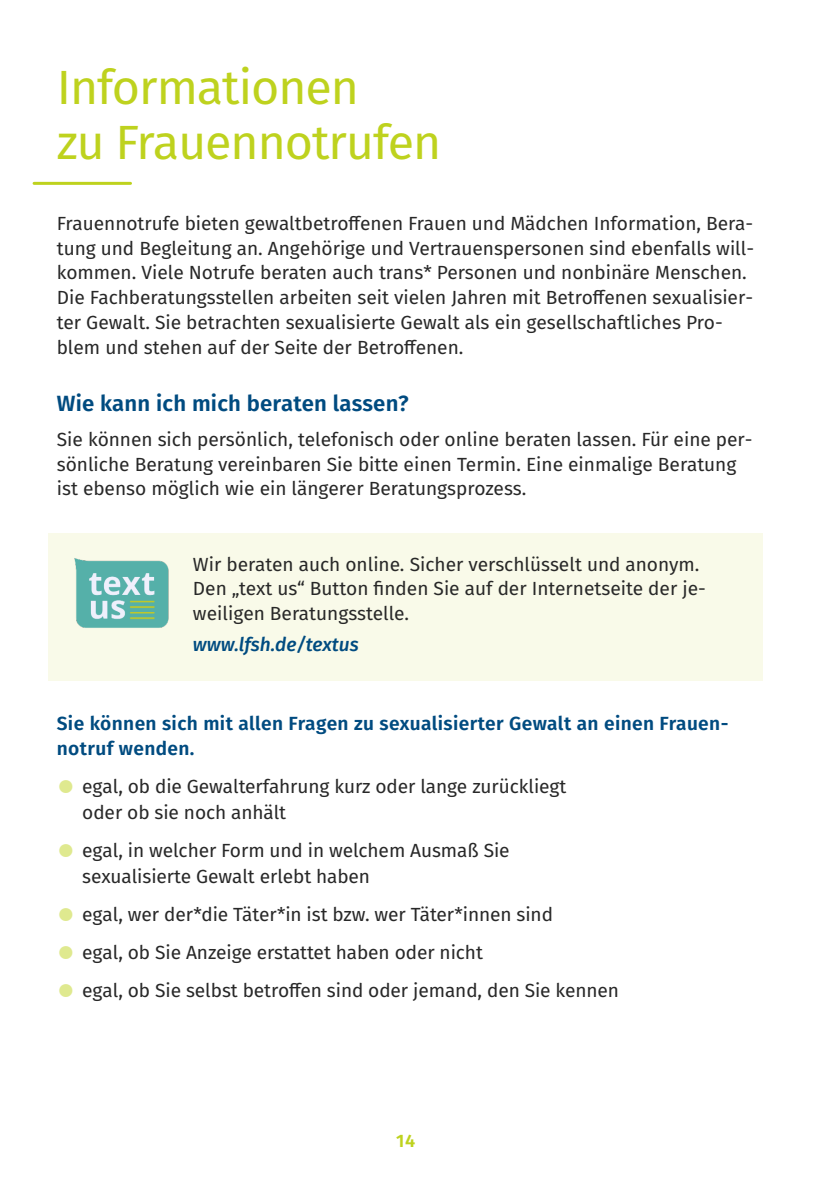
<style>
.page{position:relative;width:840px;height:1191px;background:#fff}
.page>*{position:absolute;margin:0;border:0;box-sizing:border-box;transform-origin:0 0}
.t1{font:48px/55.2px "Fira Sans";letter-spacing:-.02em;color:#bed21e}
.t2{font:600 22px "Fira Sans";letter-spacing:.01em;color:#004b80}
.t3{font:19px/24.8px "Fira Sans";color:#282828}
.t4{font:600 19px/24.8px "Fira Sans";letter-spacing:.02em;color:#004b80}
.t5{font:italic 500 19px "Fira Sans";color:#004b80}
.t6{font:600 18px "Fira Sans";color:#bed21e}
.s1{font-family:"Arial";font-size:30px;color:#dfe98f}
</style>
<div class="page">
<div style="left:49px;top:534px;width:713px;height:147px;background:#f9fae9"></div>
<hr style="left:34px;top:182px;width:96px;height:3px;background:#bed21e">
<img style="left:74px;top:558px;width:95px;height:70px">
<h1 class="t1" style="left:57px;top:60px;width:386px">Informationen<br>zu Frauennotrufen</h1>
<p class="t3" style="left:57px;top:211px;width:698px">Frauennotrufe bieten gewaltbetrofenen Frauen und Mädchen Information, Bera&shy;tung und Begleitung an. Angehörige und Vertrauenspersonen sind ebenfalls will&shy;kommen. Viele Notrufe beraten auch trans* Personen und nonbinäre Menschen.<br>Die Fachberatungsstellen arbeiten seit vielen Jahren mit Betrofenen sexualisier&shy;ter Gewalt. Sie betrachten sexualisierte Gewalt als ein gesellschaftliches Pro&shy;blem und stehen auf der Seite der Betrofenen.</p>
<h2 class="t2" style="left:57px;top:390px;width:353px">Wie kann ich mich beraten lassen?</h2>
<p class="t3" style="left:57px;top:427px;width:697px">Sie können sich persönlich, telefonisch oder online beraten lassen. Für eine per&shy;sönliche Beratung vereinbaren Sie bitte einen Termin. Eine einmalige Beratung ist ebenso möglich wie ein längerer Beratungsprozess.</p>
<p class="t3" style="left:193px;top:552px;width:514px">Wir beraten auch online. Sicher verschlüsselt und anonym.<br>Den „text us“ Button fnden Sie auf der Internetseite der je&shy;weiligen Beratungsstelle.</p>
<p class="t5" style="left:193px;top:633px;width:167px">www.lfsh.de/textus</p>
<h3 class="t4" style="left:57px;top:711px;width:672px">Sie können sich mit allen Fragen zu sexualisierter Gewalt an einen Frauen&shy;notruf wenden.</h3>
<p class="t3" style="left:82px;top:773px;width:485px;line-height:26px;text-indent:-26px"><span class="s1">●</span> egal, ob die Gewalterfahrung kurz oder lange zurückliegt oder ob sie noch anhält</p>
<p class="t3" style="left:82px;top:837px;width:428px;line-height:26px;text-indent:-26px"><span class="s1">●</span> egal, in welcher Form und in welchem Ausmaß Sie sexualisierte Gewalt erlebt haben</p>
<p class="t3" style="left:57px;top:902px;width:497px"><span class="s1">●</span> egal, wer der*die Täter*in ist bzw. wer Täter*innen sind</p>
<p class="t3" style="left:57px;top:940px;width:427px"><span class="s1">●</span> egal, ob Sie Anzeige erstattet haben oder nicht</p>
<p class="t3" style="left:57px;top:978px;width:563px"><span class="s1">●</span> egal, ob Sie selbst betrofen sind oder jemand, den Sie kennen</p>
<p class="t6" style="left:396px;top:1130px;width:21px">14</p>
</div>
